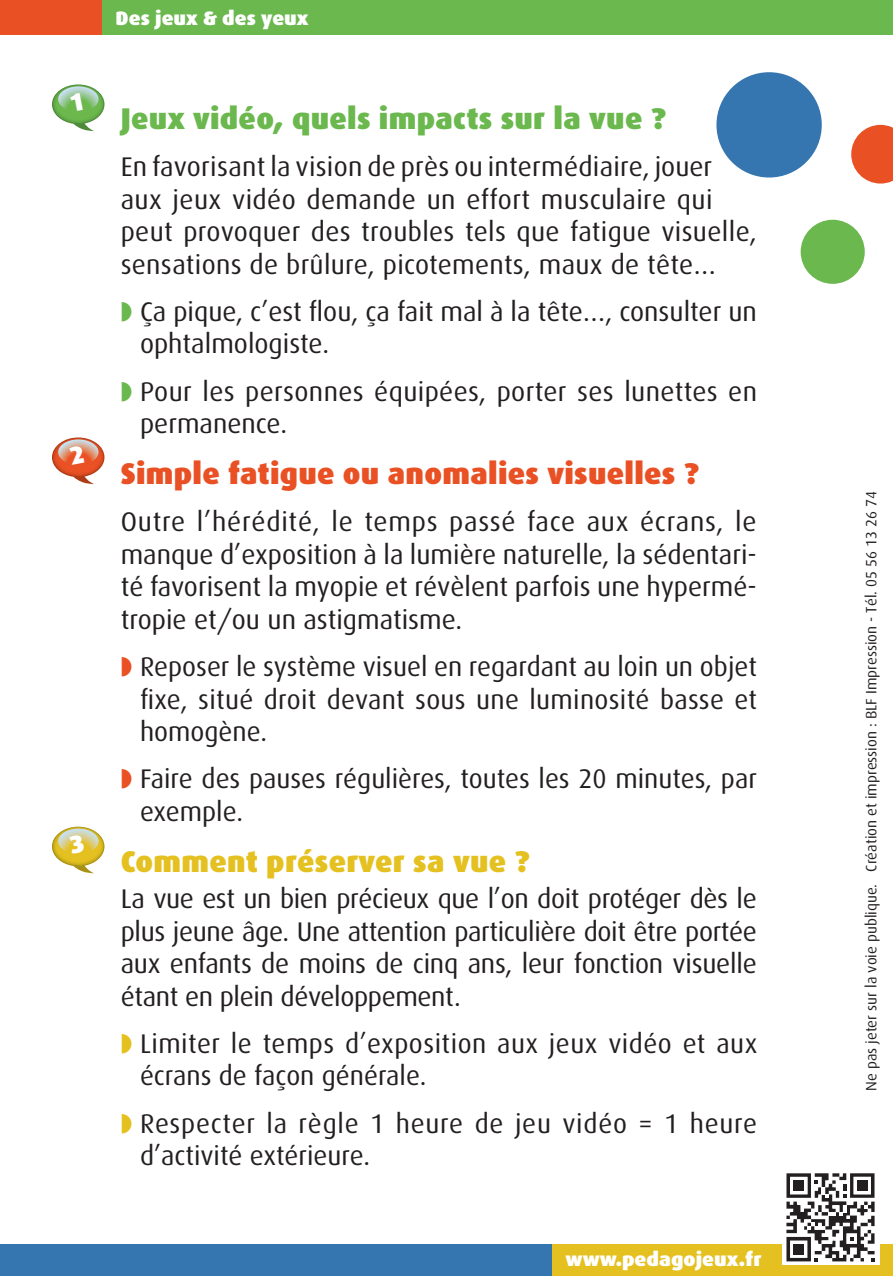
<style>
.page{position:relative;width:893px;height:1276px;background:#fff}
.page>*{position:absolute;margin:0;border:0;box-sizing:border-box;transform-origin:0 0}
.t1{font:900 30px "Dax";letter-spacing:.01em;color:#e95124}
.t2{font:900 30px "Dax";letter-spacing:.01em;color:#6bb84e}
.t3{font:900 30px "Dax";letter-spacing:.01em;color:#e4c120}
.t4{font:27px/32.4px "Dax";letter-spacing:.005em;color:#231f20}
.t5{font:27px/32.4px "Dax";letter-spacing:.03em;color:#231f20}
.t6{font:900 19.5px "Dax";color:#fff;scale:1.05 1}
.t7{font:15px "Dax";color:#231f20}
</style>
<div class="page">
<div style="left:97px;top:0;width:796px;height:34px;background:#6bb84e"></div>
<div style="left:0;top:0;width:101px;height:34px;background:#e95124"></div>
<div style="left:716px;top:72px;width:106px;height:105px;background:#3576b1;border-radius:50%"></div>
<svg style="left:851px;top:125px;width:42px;height:58px;background:#ec6c46"></svg>
<div style="left:801px;top:220px;width:64px;height:64px;background:#6bb84e;border-radius:50%"></div>
<div style="left:0;top:1244px;width:554px;height:32px;background:#3576b1"></div>
<div style="left:553px;top:1244px;width:340px;height:32px;background:#e4c120"></div>
<div style="left:782px;top:1169px;width:97px;height:95px;background:#fff"></div>
<svg style="left:786px;top:1173px;width:89px;height:88px"></svg>
<div style="left:793px;top:1244px;width:11px;height:10px;background:#231f20"></div>
<div style="left:857px;top:1180px;width:10px;height:10px;background:#231f20"></div>
<div style="left:793px;top:1180px;width:11px;height:10px;background:#231f20"></div>
<svg style="left:52px;top:84px;width:52px;height:48px"></svg>
<svg style="left:52px;top:437px;width:52px;height:48px"></svg>
<svg style="left:52px;top:826px;width:52px;height:48px"></svg>
<p class="t6" style="left:116px;top:7px;width:185px">Des jeux &amp; des yeux</p>
<p class="t2" style="left:121px;top:101px;width:547px">Jeux vidéo, quels impacts sur la vue ?</p>
<p class="t4" style="left:121px;top:151px;width:638px">En favorisant la vision de près ou intermédiaire, jouer aux jeux vidéo demande un effort musculaire qui peut provoquer des troubles tels que fatigue visuelle, sensations de brûlure, picotements, maux de tête…</p>
<p class="t4" style="left:140px;top:296px;width:618px">Ça pique, c’est flou, ça fait mal à la tête…, consulter un ophtalmologiste.</p>
<p class="t4" style="left:140px;top:375px;width:619px">Pour les personnes équipées, porter ses lunettes en permanence.</p>
<p class="t1" style="left:121px;top:456px;width:580px">Simple fatigue ou anomalies visuelles ?</p>
<p class="t4" style="left:121px;top:506px;width:638px;text-align:justify">Outre l’hérédité, le temps passé face aux écrans, le manque d’exposition à la lumière naturelle, la sédentari&shy;té favorisent la myopie et révèlent parfois une hypermé&shy;tropie et/ou un astigmatisme.</p>
<p class="t4" style="left:140px;top:651px;width:619px;text-align:justify">Reposer le système visuel en regardant au loin un objet fixe, situé droit devant sous une luminosité basse et homogène.</p>
<p class="t4" style="left:140px;top:763px;width:618px">Faire des pauses régulières, toutes les 20 minutes, par exemple.</p>
<p class="t3" style="left:121px;top:844px;width:411px">Comment préserver sa vue ?</p>
<p class="t4" style="left:121px;top:883px;width:638px;text-align:justify">La vue est un bien précieux que l’on doit protéger dès le plus jeune âge. Une attention particulière doit être portée aux enfants de moins de cinq ans, leur fonction visuelle étant en plein développement.</p>
<p class="t4" style="left:140px;top:1027px;width:619px">Limiter le temps d’exposition aux jeux vidéo et aux écrans de façon générale.</p>
<p class="t5" style="left:140px;top:1107px;width:619px">Respecter la règle 1 heure de jeu vidéo = 1 heure d’activité extérieure.</p>
<p class="t6" style="left:566px;top:1247px;width:188px">www.pedagojeux.fr</p>
<p class="t7" style="left:863px;top:1091px;width:601px;rotate:-90deg">Ne pas jeter sur la voie publique. Création et impression : BLF Impression - Tél. 05 56 13 26 74</p>
</div>
